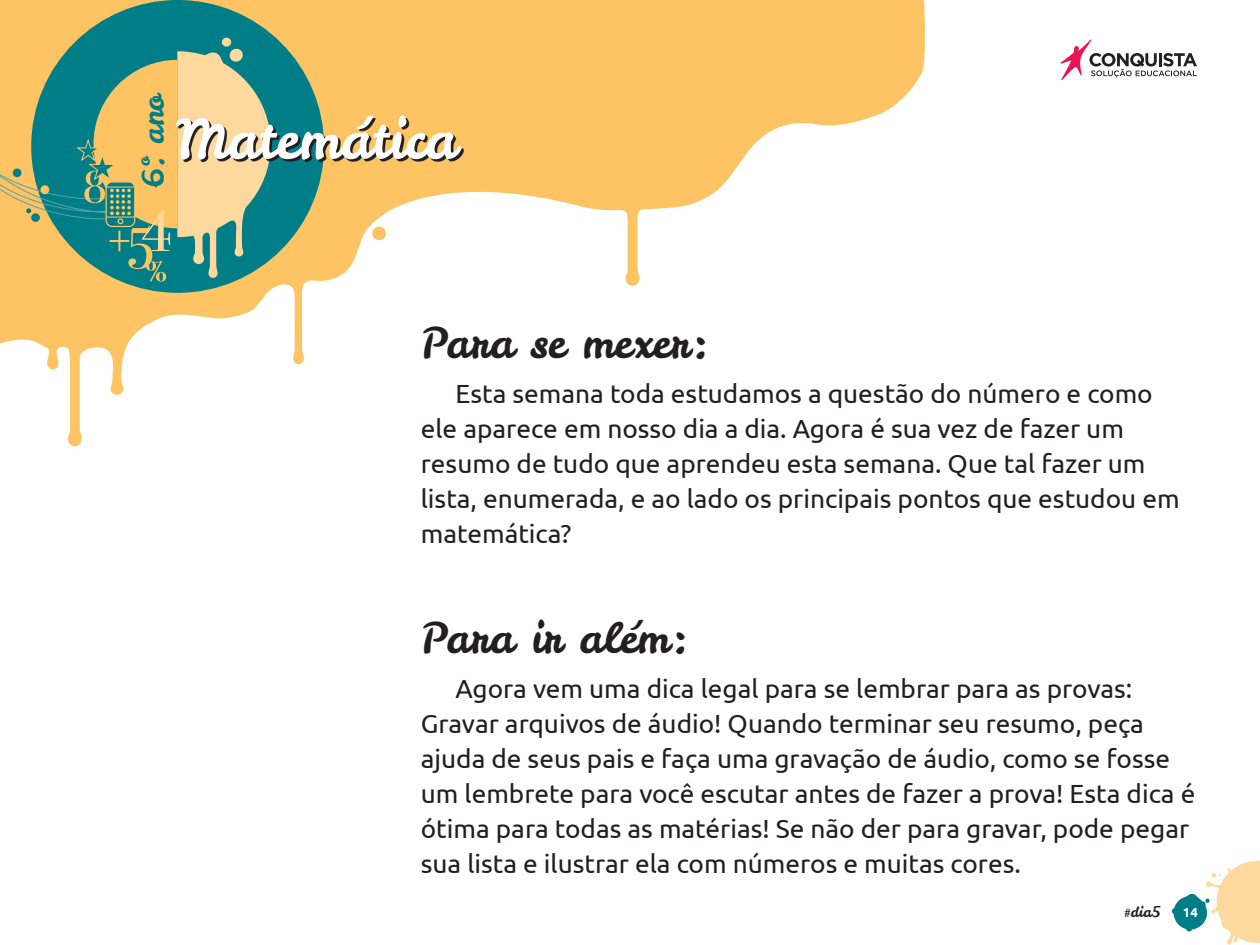
<style>
.page{position:relative;width:1260px;height:945px;background:#fff}
.page>*{position:absolute;margin:0;border:0;box-sizing:border-box;transform-origin:0 0}
.t1{font:54.25px "Leckerli One";color:#fff}
.t2{font:42px "Leckerli One";color:#231f20}
.t3{font:29.4px "Leckerli One";color:#007e88}
.t4{font:26.25px/35px "Ubuntu";color:#231f20}
.t5{font:14.35px "Leckerli One";color:#231f20}
.t6{font:700 13.12px "Ubuntu";color:#fff}
</style>
<div class="page">
<svg style="left:0;top:0;width:925px;height:447px"></svg>
<div style="left:31px;top:0;width:293px;height:293px;background:#007e88;border-radius:50%"></div>
<svg style="left:1172px;top:861px;width:88px;height:84px"></svg>
<svg style="left:1061px;top:39px;width:136px;height:41px"></svg>
<svg style="left:0;top:37px;width:271px;height:245px"></svg>
<svg style="left:178px;top:118px;width:286px;height:44px;background:#8a7e57"></svg>
<p class="t3" style="left:133px;top:189px;width:98px;rotate:-90deg">6º. ano</p>
<h1 class="t1" style="left:176px;top:103px;width:282px">Matemática</h1>
<h2 class="t2" style="left:421px;top:315px;width:290px">Para se mexer:</h2>
<p class="t4" style="left:421px;top:376px;width:760px;text-indent:35px">Esta semana toda estudamos a questão do número e como ele aparece em nosso dia a dia. Agora é sua vez de fazer um resumo de tudo que aprendeu esta semana. Que tal fazer um lista, enumerada, e ao lado os principais pontos que estudou em matemática?</p>
<h2 class="t2" style="left:421px;top:610px;width:270px">Para ir além:</h2>
<p class="t4" style="left:421px;top:670px;width:776px;text-indent:35px">Agora vem uma dica legal para se lembrar para as provas:<br>Gravar arquivos de áudio! Quando terminar seu resumo, peça ajuda de seus pais e faça uma gravação de áudio, como se fosse um lembrete para você escutar antes de fazer a prova! Esta dica é ótima para todas as matérias! Se não der para gravar, pode pegar sua lista e ilustrar ela com números e muitas cores.</p>
<p class="t5" style="left:1124px;top:903px;width:38px">#dia5</p>
<p class="t6" style="left:1183px;top:905px;width:16px">14</p>
</div>
